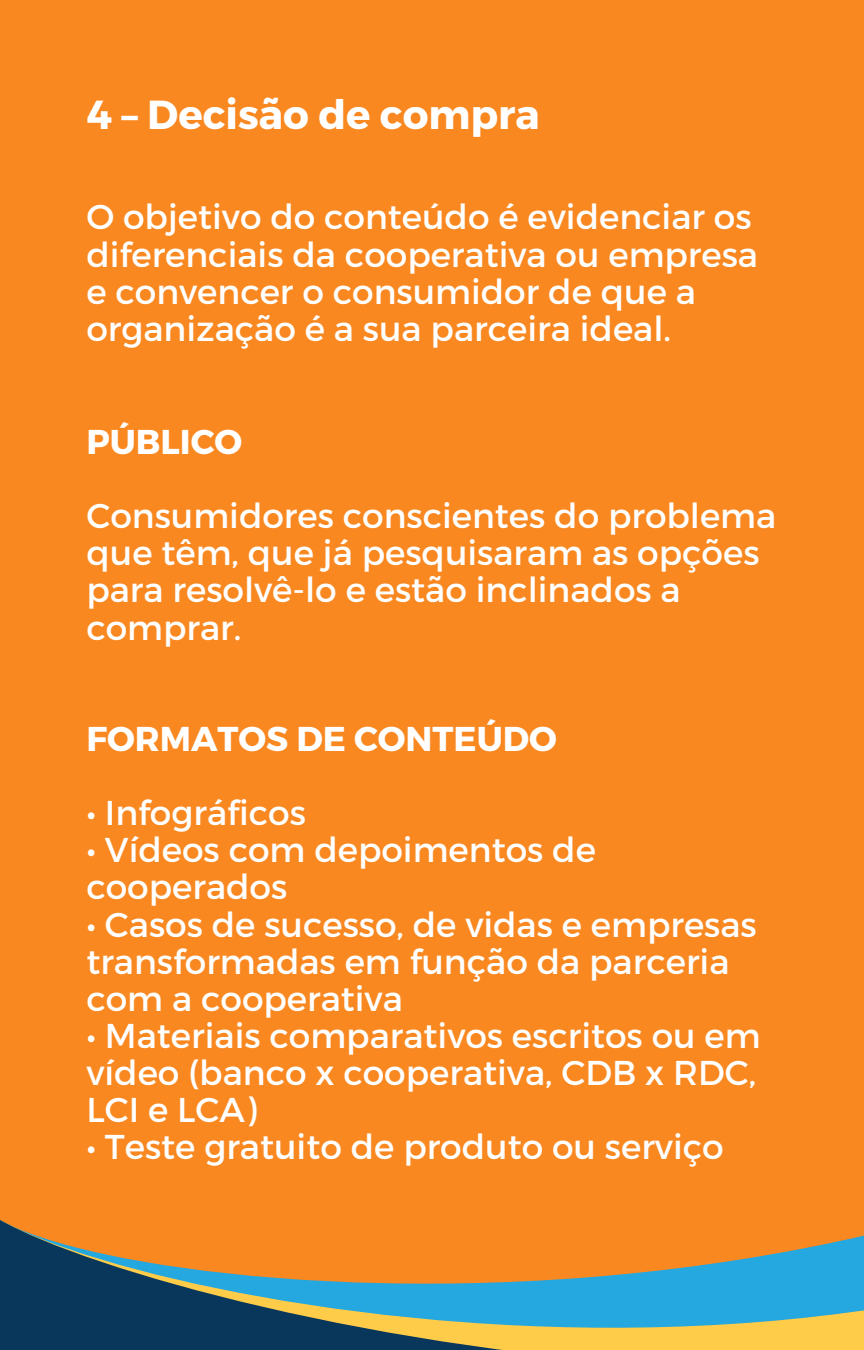
<style>
.page{position:relative;width:864px;height:1350px;background:#f98821}
.page>*{position:absolute;margin:0;border:0;box-sizing:border-box;transform-origin:0 0}
.t1{font:700 40.5px "Montserrat";color:#fff}
.t2{font:34.43px/37.1px "Montserrat";color:#fff}
.t3{font:700 34.43px "Montserrat";color:#fff}
</style>
<div class="page">
<svg style="left:0;top:1220px;width:864px;height:130px"></svg>
<p class="t1" style="left:86px;top:88px;width:455px">4 – Decisão de compra</p>
<p class="t2" style="left:86px;top:197px;width:673px">O objetivo do conteúdo é evidenciar os diferenciais da cooperativa ou empresa e convencer o consumidor de que a organização é a sua parceira ideal.</p>
<p class="t3" style="left:86px;top:419px;width:157px">PÚBLICO</p>
<p class="t2" style="left:86px;top:496px;width:691px">Consumidores conscientes do problema que têm, que já pesquisaram as opções para resolvê-lo e estão inclinados a comprar.</p>
<p class="t3" style="left:86px;top:716px;width:472px">FORMATOS DE CONTEÚDO</p>
<p class="t2" style="left:86px;top:793px;width:221px">• Infográficos</p>
<p class="t2" style="left:86px;top:830px;width:511px">• Vídeos com depoimentos de cooperados</p>
<p class="t2" style="left:86px;top:904px;width:672px">• Casos de sucesso, de vidas e empresas transformadas em função da parceria com a cooperativa</p>
<p class="t2" style="left:86px;top:1015px;width:676px">• Materiais comparativos escritos ou em vídeo (banco x cooperativa, CDB x RDC,<br>LCI e LCA)</p>
<p class="t2" style="left:86px;top:1127px;width:639px">• Teste gratuito de produto ou serviço</p>
</div>
